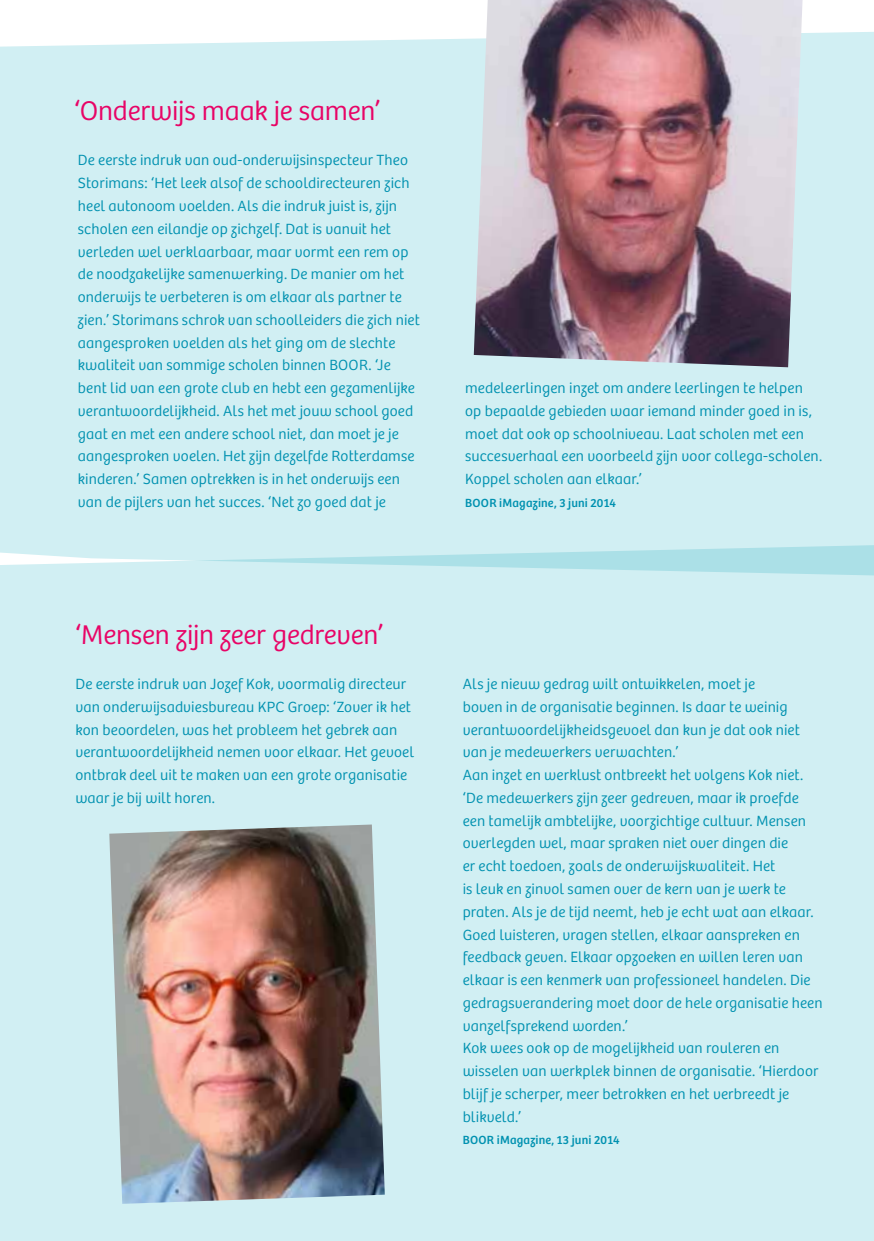
<style>
.page{position:relative;width:874px;height:1241px;background:#fff}
.page>*{position:absolute;margin:0;border:0;box-sizing:border-box;transform-origin:0 0}
.t1{font:300 28px "Bree";letter-spacing:-.005em;color:#e80466}
.t2{font:300 15.4px/22.8px "Bree";letter-spacing:.01em;color:#0091b0}
.t3{font:12.25px "Bree";letter-spacing:.015em;color:#0091b0}
</style>
<div class="page">
<div style="left:0;top:32px;width:873px;height:512px;background:#d1eff3"></div>
<div style="left:0;top:544px;width:873px;height:696px;background:#d1eff3"></div>
<img style="left:109px;top:824px;width:275px;height:379px">
<img style="left:473px;top:0;width:329px;height:367px">
<h1 class="t1" style="left:74px;top:94px;width:307px">‘Onderwijs maak je samen’</h1>
<p class="t2" style="left:78px;top:149px;width:343px">De eerste indruk van oud-onderwijsinspecteur Theo Storimans: ‘Het leek alsof de schooldirecteuren zich heel autonoom voelden. Als die indruk juist is, zijn scholen een eilandje op zichzelf. Dat is vanuit het verleden wel verklaarbaar, maar vormt een rem op de noodzakelijke samenwerking. De manier om het onderwijs te verbeteren is om elkaar als partner te zien.’ Storimans schrok van schoolleiders die zich niet aangesproken voelden als het ging om de slechte kwaliteit van sommige scholen binnen BOOR. ‘Je bent lid van een grote club en hebt een gezamenlijke verantwoordelijkheid. Als het met jouw school goed gaat en met een andere school niet, dan moet je je aangesproken voelen. Het zijn dezelfde Rotterdamse kinderen.’ Samen optrekken is in het onderwijs een van de pijlers van het succes. ‘Net zo goed dat je</p>
<p class="t2" style="left:465px;top:377px;width:358px">medeleerlingen inzet om andere leerlingen te helpen op bepaalde gebieden waar iemand minder goed in is, moet dat ook op schoolniveau. Laat scholen met een succesverhaal een voorbeeld zijn voor collega-scholen.<br>Koppel scholen aan elkaar.’</p>
<p class="t3" style="left:465px;top:495px;width:152px">BOOR iMagazine, 3 juni 2014</p>
<h1 class="t1" style="left:75px;top:617px;width:309px">‘Mensen zijn zeer gedreven’</h1>
<p class="t2" style="left:75px;top:672px;width:340px">De eerste indruk van Jozef Kok, voormalig directeur van onderwijsadviesbureau KPC Groep: ‘Zover ik het kon beoordelen, was het probleem het gebrek aan verantwoordelijkheid nemen voor elkaar. Het gevoel ontbrak deel uit te maken van een grote organisatie waar je bij wilt horen.</p>
<p class="t2" style="left:462px;top:672px;width:361px">Als je nieuw gedrag wilt ontwikkelen, moet je<br>boven in de organisatie beginnen. Is daar te weinig verantwoordelijkheidsgevoel dan kun je dat ook niet van je medewerkers verwachten.’<br>Aan inzet en werklust ontbreekt het volgens Kok niet. ‘De medewerkers zijn zeer gedreven, maar ik proefde een tamelijk ambtelijke, voorzichtige cultuur. Mensen overlegden wel, maar spraken niet over dingen die<br>er echt toedoen, zoals de onderwijskwaliteit. Het<br>is leuk en zinvol samen over de kern van je werk te praten. Als je de tijd neemt, heb je echt wat aan elkaar.<br>Goed luisteren, vragen stellen, elkaar aanspreken en feedback geven. Elkaar opzoeken en willen leren van elkaar is een kenmerk van professioneel handelen. Die gedragsverandering moet door de hele organisatie heen vanzelfsprekend worden.’<br>Kok wees ook op de mogelijkheid van rouleren en wisselen van werkplek binnen de organisatie. ‘Hierdoor blijf je scherper, meer betrokken en het verbreedt je blikveld.’</p>
<p class="t3" style="left:462px;top:1132px;width:158px">BOOR iMagazine, 13 juni 2014</p>
</div>
